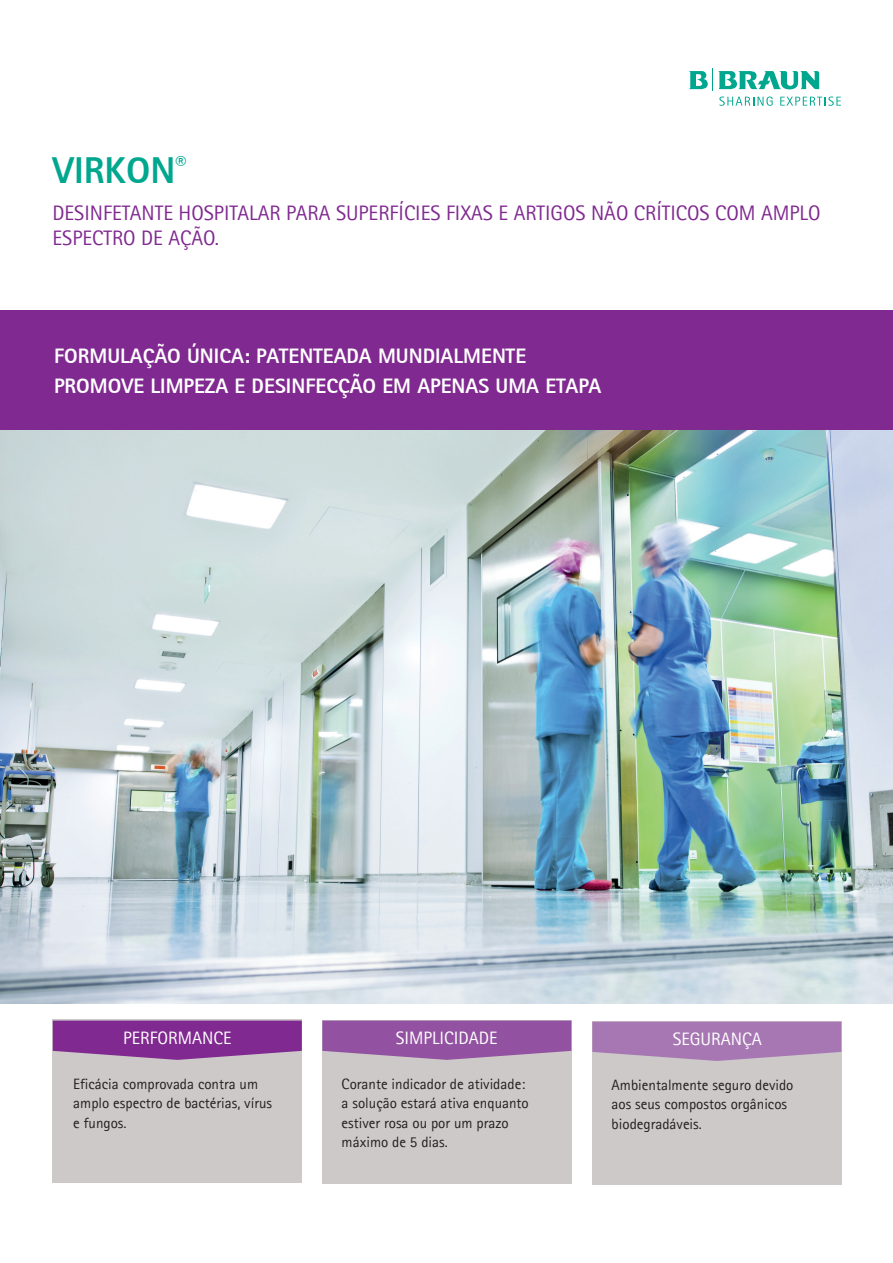
<style>
.page{position:relative;width:893px;height:1263px;background:#fff}
.page>*{position:absolute;margin:0;border:0;box-sizing:border-box;transform-origin:0 0}
.t1{font:800 37.5px "Rotis Sans Serif";color:#00a78e}
.t2{font:21px/25.2px "Rotis Sans Serif";color:#802990}
.t3{font:700 21px "Rotis Sans Serif";color:#fff}
.t4{font:18px "Rotis Sans Serif";color:#fff}
.t5{font:15px/19.5px "Rotis Sans Serif";color:#231f20}
</style>
<div class="page">
<img style="left:0;top:430px;width:893px;height:573px">
<div style="left:0;top:310px;width:893px;height:120px;background:#802990"></div>
<svg style="left:719px;top:97px;width:54px;height:9px"></svg>
<svg style="left:780px;top:97px;width:61px;height:9px"></svg>
<svg style="left:689px;top:68px;width:130px;height:23px"></svg>
<div style="left:53px;top:1019px;width:249px;height:164px;background:#cdc9c8"></div>
<svg style="left:53px;top:1020px;width:249px;height:40px;background:#8a3d97"></svg>
<div style="left:322px;top:1020px;width:249px;height:164px;background:#cdc9c8"></div>
<svg style="left:322px;top:1020px;width:249px;height:40px;background:#9961a6"></svg>
<div style="left:592px;top:1022px;width:249px;height:163px;background:#cdc9c8"></div>
<svg style="left:592px;top:1022px;width:249px;height:39px;background:#aa80b5"></svg>
<p class="t1" style="left:53px;top:147px;width:135px">VIRKON<sup>®</sup></p>
<p class="t2" style="left:53px;top:200px;width:769px">DESINFETANTE HOSPITALAR PARA SUPERFÍCIES FIXAS E ARTIGOS NÃO CRÍTICOS COM AMPLO<br>ESPECTRO DE AÇÃO.</p>
<p class="t3" style="left:54px;top:342px;width:474px">FORMULAÇÃO ÚNICA: PATENTEADA MUNDIALMENTE</p>
<p class="t3" style="left:54px;top:372px;width:549px">PROMOVE LIMPEZA E DESINFECÇÃO EM APENAS UMA ETAPA</p>
<p class="t4" style="left:123px;top:1027px;width:110px">PERFORMANCE</p>
<p class="t5" style="left:73px;top:1074px;width:200px">Eficácia comprovada contra um amplo espectro de bactérias, vírus e fungos.</p>
<p class="t4" style="left:396px;top:1027px;width:103px">SIMPLICIDADE</p>
<p class="t5" style="left:342px;top:1074px;width:189px">Corante indicador de atividade: a solução estará ativa enquanto estiver rosa ou por um prazo máximo de 5 dias.</p>
<p class="t4" style="left:673px;top:1029px;width:91px">SEGURANÇA</p>
<p class="t5" style="left:612px;top:1075px;width:183px">Ambientalmente seguro devido aos seus compostos orgânicos biodegradáveis.</p>
</div>
